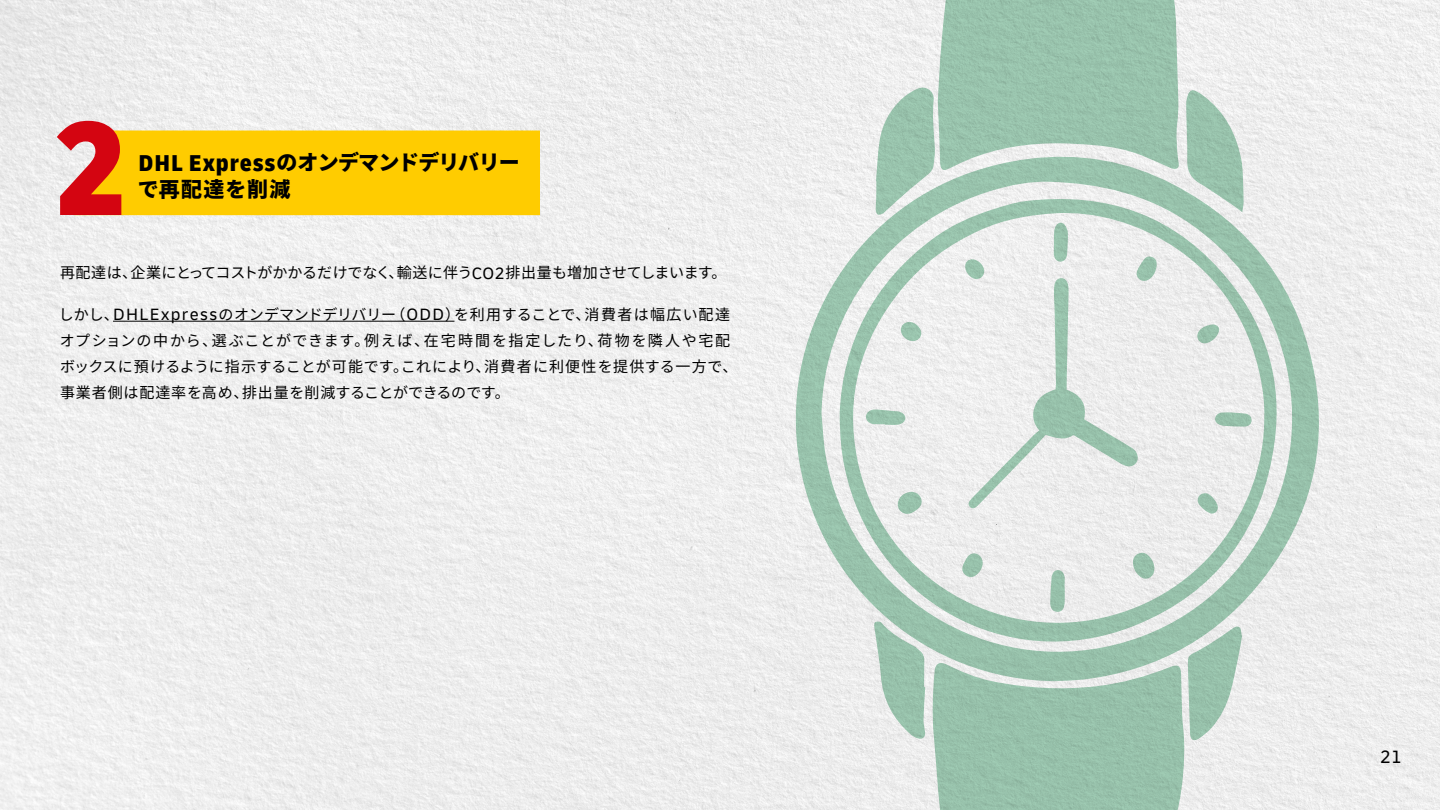
<style>
.page{position:relative;width:1440px;height:810px;background:#fff}
.page>*{position:absolute;margin:0;border:0;box-sizing:border-box;transform-origin:0 0}
.t1{font:900 condensed 139.5px "Delivery";color:#d40511}
.t2{font:800 21px/26.7px "Source Han Sans JP";letter-spacing:-.03em;color:#000}
.t3{font:18.75px "Delivery";color:#000}
.t4{font:15px/26.2px "Source Han Sans JP";letter-spacing:.035em;color:#000}
.t5{font:15px "Source Han Sans JP";letter-spacing:-.01em;color:#000}
.s1{font-family:"Delivery";font-weight:900;font-stretch:condensed;font-size:24.15px}
.s2{font-family:"Delivery";font-size:17.25px}
</style>
<div class="page">
<img style="left:0;top:0;width:1440px;height:810px">
<div style="left:74px;top:131px;width:466px;height:84px;background:#fc0"></div>
<svg style="left:790px;top:152px;width:535px;height:529px;fill:#ebebeb"></svg>
<svg style="left:876px;top:0;width:303px;height:191px;background:#aacbb9"></svg>
<svg style="left:1186px;top:89px;width:58px;height:102px;background:#b0cebe"></svg>
<svg style="left:932px;top:677px;width:310px;height:133px;background:#a6c8b6"></svg>
<svg style="left:874px;top:677px;width:52px;height:63px;background:#b9d2c5"></svg>
<svg style="left:840px;top:191px;width:442px;height:486px;fill:#eaeaea"></svg>
<svg style="left:1050px;top:570px;width:15px;height:42px"></svg>
<svg style="left:866px;top:409px;width:39px;height:16px"></svg>
<svg style="left:1215px;top:412px;width:37px;height:15px"></svg>
<svg style="left:1133px;top:552px;width:21px;height:28px"></svg>
<svg style="left:897px;top:492px;width:26px;height:23px"></svg>
<svg style="left:962px;top:553px;width:21px;height:25px"></svg>
<svg style="left:1197px;top:324px;width:23px;height:20px"></svg>
<svg style="left:901px;top:322px;width:20px;height:19px"></svg>
<svg style="left:965px;top:222px;width:192px;height:287px"></svg>
<svg style="left:1198px;top:492px;width:20px;height:22px"></svg>
<div style="left:114px;top:309px;width:334px;height:11px;background:#f0f0f0"></div>
<hr style="left:113px;top:321px;width:342px;height:1px;background:#000">
<h1 class="t1" style="left:53px;top:80px;width:77px">2</h1>
<h2 class="t2" style="left:138px;top:149px;width:383px"><span class="s1">DHL Express</span>のオンデマンドデリバリーで再配達を削減</h2>
<p class="t5" style="left:60px;top:264px;width:668px">再配達は、企業にとってコストがかかるだけでなく、輸送に伴う<span class="s2">CO2</span>排出量も増加させてしまいます。</p>
<p class="t4" style="left:59px;top:301px;width:680px">しかし、<span class="s2">DHLExpress</span>のオンデマンドデリバリー（<span class="s2">ODD</span>）を利用することで、消費者は幅広い配達オプションの中から、選ぶことができます。例えば、在宅時間を指定したり、荷物を隣人や宅配ボックスに預けるように指示することが可能です。これにより、消費者に利便性を提供する一方で、事業者側は配達率を高め、排出量を削減することができるのです。</p>
<p class="t3" style="left:1380px;top:746px;width:24px">21</p>
</div>
